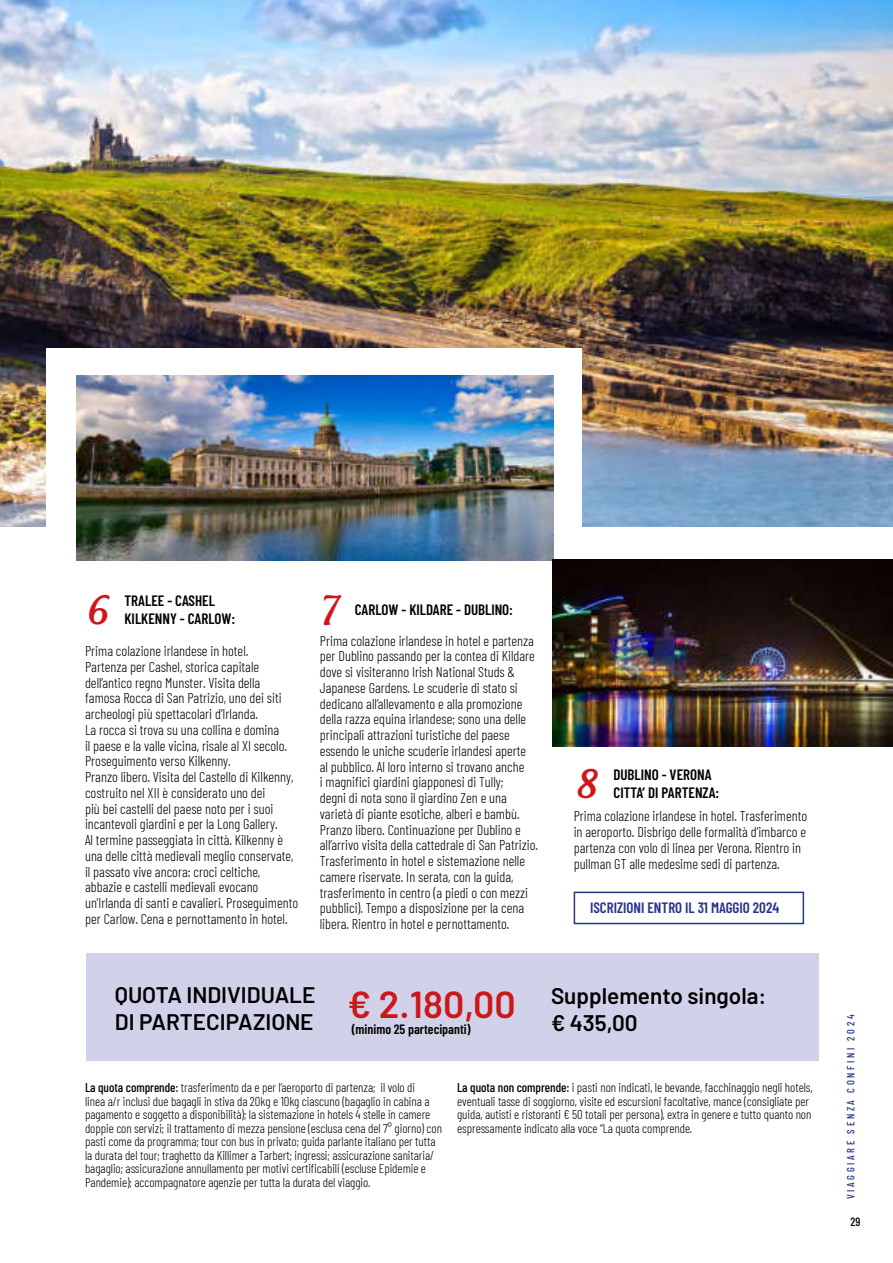
<style>
.page{position:relative;width:893px;height:1263px;background:#fff}
.page>*{position:absolute;margin:0;border:0;box-sizing:border-box;transform-origin:0 0}
.t1{font:700 46.65px "Charmonman";color:#cd1719}
.t2{font:600 37.5px "Barlow";color:#cd1719}
.t3{font:600 22.5px/27px "Barlow";color:#000}
.t4{font:600 15px/18px "Barlow Condensed";color:#000}
.t5{font:600 15px "Barlow Condensed";color:#28348b}
.t6{font:300 14.25px/15.8px "Barlow Condensed";color:#000}
.t7{font:600 13.5px "Barlow Condensed";color:#000}
.t8{font:300 12.75px/13.5px "Barlow Condensed";letter-spacing:-.005em;color:#000}
.t9{font:500 12px "Barlow Condensed";color:#000}
.t10{font:500 10.5px "Barlow Condensed";letter-spacing:.25em;color:#28348b}
.s1{font-weight:500}
</style>
<div class="page">
<img style="left:0;top:0;width:892px;height:526px">
<div style="left:46px;top:348px;width:536px;height:460px;background:#fff"></div>
<div style="left:86px;top:954px;width:733px;height:107px;background:#d2d1ea"></div>
<div style="left:574px;top:892px;width:230px;height:32px;border:2px solid #283583"></div>
<img style="left:76px;top:375px;width:477px;height:185px">
<img style="left:552px;top:559px;width:340px;height:188px">
<h1 class="t1" style="left:88px;top:581px;width:24px">6</h1>
<p class="t4" style="left:124px;top:593px;width:112px">TRALEE - CASHEL<br>KILKENNY - CARLOW:</p>
<p class="t6" style="left:85px;top:644px;width:215px">Prima colazione irlandese in hotel.<br>Partenza per Cashel, storica capitale dell’antico regno Munster. Visita della famosa Rocca di San Patrizio, uno dei siti archeologi più spettacolari d’Irlanda.<br>La rocca si trova su una collina e domina<br>il paese e la valle vicina, risale al XI secolo.<br>Proseguimento verso Kilkenny.<br>Pranzo libero. Visita del Castello di Kilkenny, costruito nel XII è considerato uno dei<br>più bei castelli del paese noto per i suoi incantevoli giardini e per la Long Gallery.<br>Al termine passeggiata in città. Kilkenny è una delle città medievali meglio conservate, il passato vive ancora: croci celtiche, abbazie e castelli medievali evocano un’Irlanda di santi e cavalieri. Proseguimento per Carlow. Cena e pernottamento in hotel.</p>
<h1 class="t1" style="left:318px;top:581px;width:24px">7</h1>
<p class="t4" style="left:355px;top:602px;width:160px">CARLOW - KILDARE - DUBLINO:</p>
<p class="t6" style="left:320px;top:633px;width:220px">Prima colazione irlandese in hotel e partenza per Dublino passando per la contea di Kildare dove si visiteranno Irish National Studs &amp; Japanese Gardens. Le scuderie di stato si dedicano all’allevamento e alla promozione della razza equina irlandese; sono una delle principali attrazioni turistiche del paese essendo le uniche scuderie irlandesi aperte al pubblico. Al loro interno si trovano anche<br>i magnifici giardini giapponesi di Tully;<br>degni di nota sono il giardino Zen e una varietà di piante esotiche, alberi e bambù.<br>Pranzo libero. Continuazione per Dublino e all’arrivo visita della cattedrale di San Patrizio.<br>Trasferimento in hotel e sistemazione nelle camere riservate. In serata, con la guida, trasferimento in centro (a piedi o con mezzi pubblici). Tempo a disposizione per la cena libera. Rientro in hotel e pernottamento.</p>
<h1 class="t1" style="left:576px;top:755px;width:24px">8</h1>
<p class="t4" style="left:613px;top:767px;width:107px">DUBLINO - VERONA<br>CITTA’ DI PARTENZA:</p>
<p class="t6" style="left:574px;top:809px;width:235px">Prima colazione irlandese in hotel. Trasferimento in aeroporto. Disbrigo delle formalità d’imbarco e partenza con volo di linea per Verona. Rientro in pullman GT alle medesime sedi di partenza.</p>
<p class="t5" style="left:590px;top:901px;width:191px">ISCRIZIONI ENTRO IL 31 MAGGIO 2024</p>
<h3 class="t3" style="left:115px;top:983px;width:202px">QUOTA INDIVIDUALE<br>DI PARTECIPAZIONE</h3>
<h3 class="t3" style="left:551px;top:984px;width:217px">Supplemento singola: € 435,00</h3>
<h2 class="t2" style="left:348px;top:990px;width:170px">€ 2.180,00</h2>
<p class="t7" style="left:352px;top:1023px;width:120px">(minimo 25 partecipanti)</p>
<p class="t8" style="left:85px;top:1082px;width:359px"><span class="s1">La quota comprende:</span> trasferimento da e per l’aeroporto di partenza; il volo di<br>linea a/r inclusi due bagagli in stiva da 20kg e 10kg ciascuno (bagaglio in cabina a pagamento e soggetto a disponibilità); la sistemazione in hotels 4 stelle in camere doppie con servizi; il trattamento di mezza pensione (esclusa cena del 7° giorno) con pasti come da programma; tour con bus in privato; guida parlante italiano per tutta la durata del tour; traghetto da Killimer a Tarbert; ingressi; assicurazione sanitaria/ bagaglio; assicurazione annullamento per motivi certificabili (escluse Epidemie e Pandemie); accompagnatore agenzie per tutta la durata del viaggio.</p>
<p class="t8" style="left:457px;top:1082px;width:357px"><span class="s1">La quota non comprende:</span> i pasti non indicati, le bevande, facchinaggio negli hotels, eventuali tasse di soggiorno, visite ed escursioni facoltative, mance (consigliate per guida, autisti e ristoranti € 50 totali per persona), extra in genere e tutto quanto non espressamente indicato alla voce “La quota comprende.</p>
<p class="t10" style="left:845px;top:1199px;width:186px;rotate:-90deg">VIAGGIARE SENZA CONFINI 2024</p>
<p class="t9" style="left:850px;top:1217px;width:11px">29</p>
</div>
